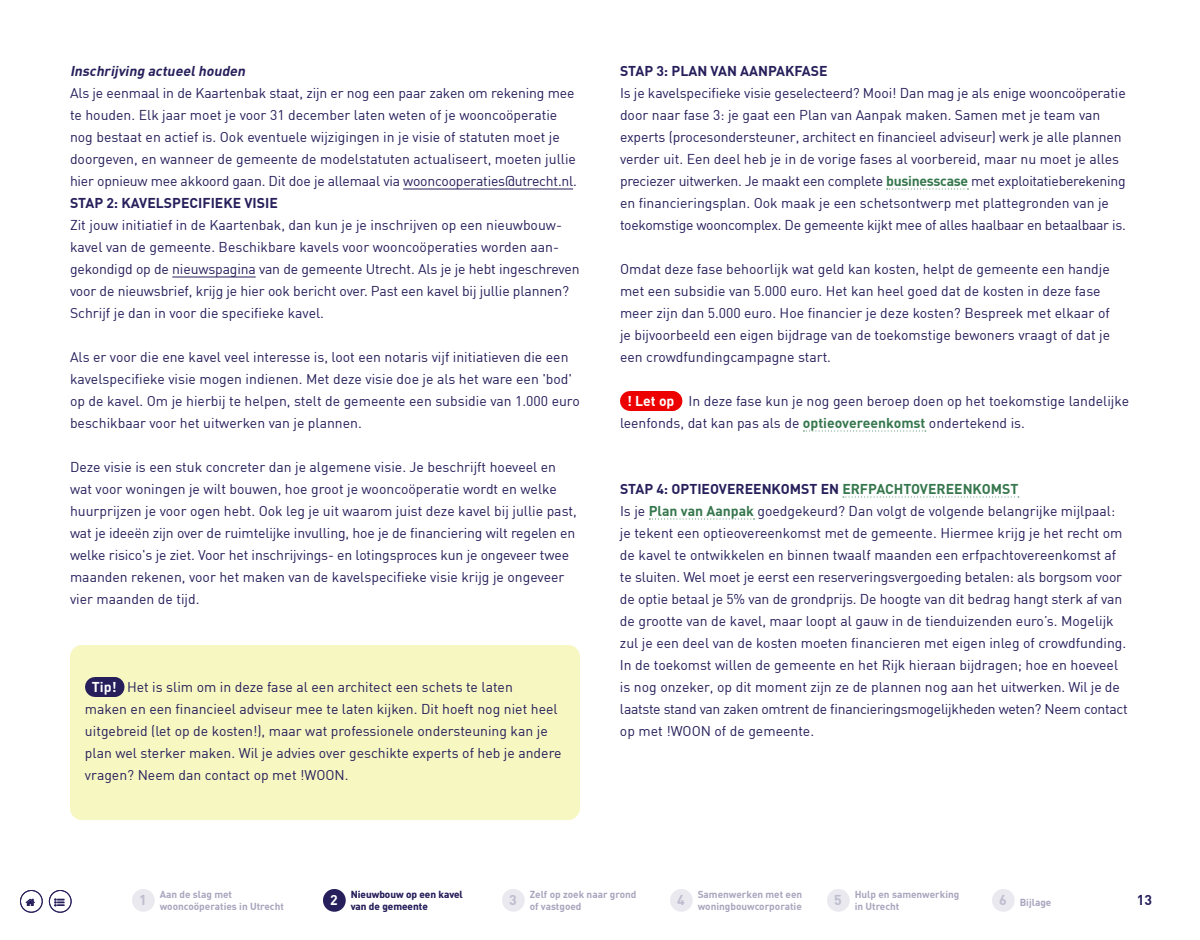
<style>
.page{position:relative;width:1200px;height:940px;background:#fff}
.page>*{position:absolute;margin:0;border:0;box-sizing:border-box;transform-origin:0 0}
.t1{font:14px/22px "DINTU";color:#261f5b}
.t2{font:700 14px "DINTU";color:#261f5b}
.t3{font:italic 700 14px "DINTU";color:#261f5b}
.t4{font:700 14px "DINTU";color:#bebcce}
.t5{font:700 14px "DINTU";color:#fff}
.t6{font:700 10px/12px "DINTU";color:#a8a5bd}
.t7{font:700 10px/12px "DINTU";color:#261f5b}
.s1{font-weight:700;color:#fff}
.s2{font-weight:700;color:#36774d}
.s3{font-weight:700}
</style>
<div class="page">
<hr style="left:403px;top:188px;width:170px;height:2px;background:#261f5b">
<hr style="left:172px;top:276px;width:84px;height:2px;background:#261f5b">
<div style="left:70px;top:645px;width:510px;height:175px;background:#f7f7c2;border-radius:12px"></div>
<div style="left:95px;top:677px;width:19px;height:20px;background:#261f5b"></div>
<svg style="left:114px;top:677px;width:1px;height:20px"></svg>
<svg style="left:887px;top:188px;width:81px;height:2px"></svg>
<div style="left:630px;top:391px;width:41px;height:20px;background:#ec0000"></div>
<svg style="left:671px;top:391px;width:1px;height:20px"></svg>
<svg style="left:803px;top:430px;width:123px;height:2px"></svg>
<svg style="left:843px;top:496px;width:176px;height:2px"></svg>
<svg style="left:649px;top:518px;width:106px;height:2px"></svg>
<div style="left:132px;top:889px;width:23px;height:23px;background:#e9e9ef;border-radius:50%"></div>
<div style="left:670px;top:889px;width:23px;height:23px;background:#e9e9ef;border-radius:50%"></div>
<div style="left:827px;top:889px;width:23px;height:23px;background:#e9e9ef;border-radius:50%"></div>
<div style="left:502px;top:889px;width:23px;height:23px;background:#e9e9ef;border-radius:50%"></div>
<div style="left:992px;top:889px;width:23px;height:23px;background:#e9e9ef;border-radius:50%"></div>
<div style="left:323px;top:889px;width:23px;height:23px;background:#261f5b;border-radius:50%"></div>
<div style="left:20px;top:890px;width:23px;height:23px;border:1px solid #261f5b;border-radius:50%"></div>
<div style="left:49px;top:890px;width:23px;height:23px;border:1px solid #261f5b;border-radius:50%"></div>
<p class="t3" style="left:70px;top:62px;width:180px">Inschrijving actueelhouden</p>
<p class="t1" style="left:70px;top:82px;width:508px">Als je eenmaal in de Kaartenbak staat, zijn er nog een paar zaken om rekening mee te houden. Elk jaar moet je voor 31 december laten weten of je wooncoöperatie nog bestaat en actief is. Ook eventuele wijzigingen in je visie of statuten moet je doorgeven, en wanneer de gemeente de modelstatuten actualiseert, moeten jullie hier opnieuw mee akkoord gaan. Dit doe je allemaal via wooncooperaties@utrecht.nl.</p>
<p class="t2" style="left:70px;top:194px;width:209px">STAP 2: KAVELSPECIFIEKE VISIE</p>
<p class="t1" style="left:70px;top:214px;width:511px">Zit jouw initiatief in de Kaartenbak, dan kun je je inschrijven op een nieuwbouw&shy;kavel van de gemeente. Beschikbare kavels voor wooncoöperaties worden aan&shy;gekondigd op de nieuwspagina van de gemeente Utrecht. Als je je hebt ingeschreven voor de nieuwsbrief, krijg je hier ook bericht over. Past een kavel bij jullie plannen?<br>Schrijf je dan in voor die specifieke kavel.</p>
<p class="t1" style="left:70px;top:346px;width:511px">Als er voor die ene kavel veel interesse is, loot een notaris vijf initiatieven die een kavelspecifieke visie mogen indienen. Met deze visie doe je als het ware een 'bod' op de kavel. Om je hierbij te helpen, stelt de gemeente een subsidie van 1.000 euro beschikbaar voor het uitwerken van je plannen.</p>
<p class="t1" style="left:70px;top:456px;width:508px">Deze visie is een stuk concreter dan je algemene visie. Je beschrijft hoeveel en wat voor woningen je wilt bouwen, hoe groot je wooncoöperatie wordt en welke huurprijzen je voor ogen hebt. Ook leg je uit waarom juist deze kavel bij jullie past, wat je ideeën zijn over de ruimtelijke invulling, hoe je de financiering wilt regelen en welke risico's je ziet. Voor het inschrijvings- en lotingsproces kun je ongeveer twee maanden rekenen, voor het maken van de kavelspecifieke visie krijg je ongeveer vier maanden de tijd.</p>
<p class="t1" style="left:85px;top:676px;width:478px;text-indent:7px"><span class="s1">Tip!</span> Het is slim om in deze fase al een architect een schets te laten<br>maken en een financieel adviseur mee te laten kijken. Dit hoeft nog niet heel uitgebreid (let op de kosten!), maar wat professionele ondersteuning kan je plan wel sterker maken. Wil je advies over geschikte experts of heb je andere vragen? Neem dan contact op met !WOON.</p>
<p class="t2" style="left:620px;top:62px;width:209px">STAP 3: PLAN VAN AANPAKFASE</p>
<p class="t1" style="left:620px;top:82px;width:507px">Is je kavelspecifieke visie geselecteerd? Mooi! Dan mag je als enige wooncoöperatie door naar fase 3: je gaat een Plan van Aanpak maken. Samen met je team van experts (procesondersteuner, architect en financieel adviseur) werk je alle plannen verder uit. Een deel heb je in de vorige fases al voorbereid, maar nu moet je alles preciezer uitwerken. Je maakt een complete <span class="s2">businesscase</span> met exploitatieberekening en financieringsplan. Ook maak je een schetsontwerp met plattegronden van je toekomstige wooncomplex. De gemeente kijkt mee of alles haalbaar en betaalbaar is.</p>
<p class="t1" style="left:620px;top:258px;width:492px">Omdat deze fase behoorlijk wat geld kan kosten, helpt de gemeente een handje met een subsidie van 5.000 euro. Het kan heel goed dat de kosten in deze fase meer zijn dan 5.000 euro. Hoe financier je deze kosten? Bespreek met elkaar of je bijvoorbeeld een eigen bijdrage van de toekomstige bewoners vraagt of dat je een crowdfundingcampagne start.</p>
<p class="t1" style="left:620px;top:390px;width:511px;text-indent:7px"><span class="s1">! Let op</span> In deze fase kun je nog geen beroep doen op het toekomstige landelijke leenfonds, dat kan pas als de <span class="s2">optieovereenkomst</span> ondertekend is.</p>
<p class="t1" style="left:620px;top:478px;width:509px"><span class="s3">STAP 4: OPTIEOVEREENKOMST EN</span> <span class="s2">ERFPACHTOVEREENKOMST<br></span>Is je <span class="s2">Plan van Aanpak</span> goedgekeurd? Dan volgt de volgende belangrijke mijlpaal: je tekent een optieovereenkomst met de gemeente. Hiermee krijg je het recht om de kavel te ontwikkelen en binnen twaalf maanden een erfpachtovereenkomst af te sluiten. Wel moet je eerst een reserveringsvergoeding betalen: als borgsom voor de optie betaal je 5% van de grondprijs. De hoogte van dit bedrag hangt sterk af van de grootte van de kavel, maar loopt al gauw in de tienduizenden euro’s. Mogelijk zul je een deel van de kosten moeten financieren met eigen inleg of crowdfunding.<br>In de toekomst willen de gemeente en het Rijk hieraan bijdragen; hoe en hoeveel is nog onzeker, op dit moment zijn ze de plannen nog aan het uitwerken. Wil je de laatste stand van zaken omtrent de financieringsmogelijkheden weten? Neem contact op met !WOON of de gemeente.</p>
<p class="t4" style="left:509px;top:891px;width:9px">3</p>
<p class="t6" style="left:530px;top:888px;width:108px">Zelf op zoek naar grond of vastgoed</p>
<p class="t4" style="left:999px;top:891px;width:9px">6</p>
<p class="t4" style="left:139px;top:891px;width:9px">1</p>
<p class="t6" style="left:160px;top:888px;width:126px">Aan de slag met wooncoöperaties in Utrecht</p>
<p class="t4" style="left:677px;top:891px;width:9px">4</p>
<p class="t6" style="left:698px;top:888px;width:106px">Samenwerken met een woningbouwcorporatie</p>
<p class="t4" style="left:834px;top:891px;width:9px">5</p>
<p class="t6" style="left:855px;top:888px;width:106px">Hulp en samenwerking in Utrecht</p>
<p class="t7" style="left:351px;top:888px;width:114px">Nieuwbouw op een kavel van de gemeente</p>
<p class="t5" style="left:330px;top:891px;width:9px">2</p>
<p class="t6" style="left:1020px;top:896px;width:33px">Bijlage</p>
<p class="t2" style="left:1137px;top:891px;width:17px">13</p>
</div>
